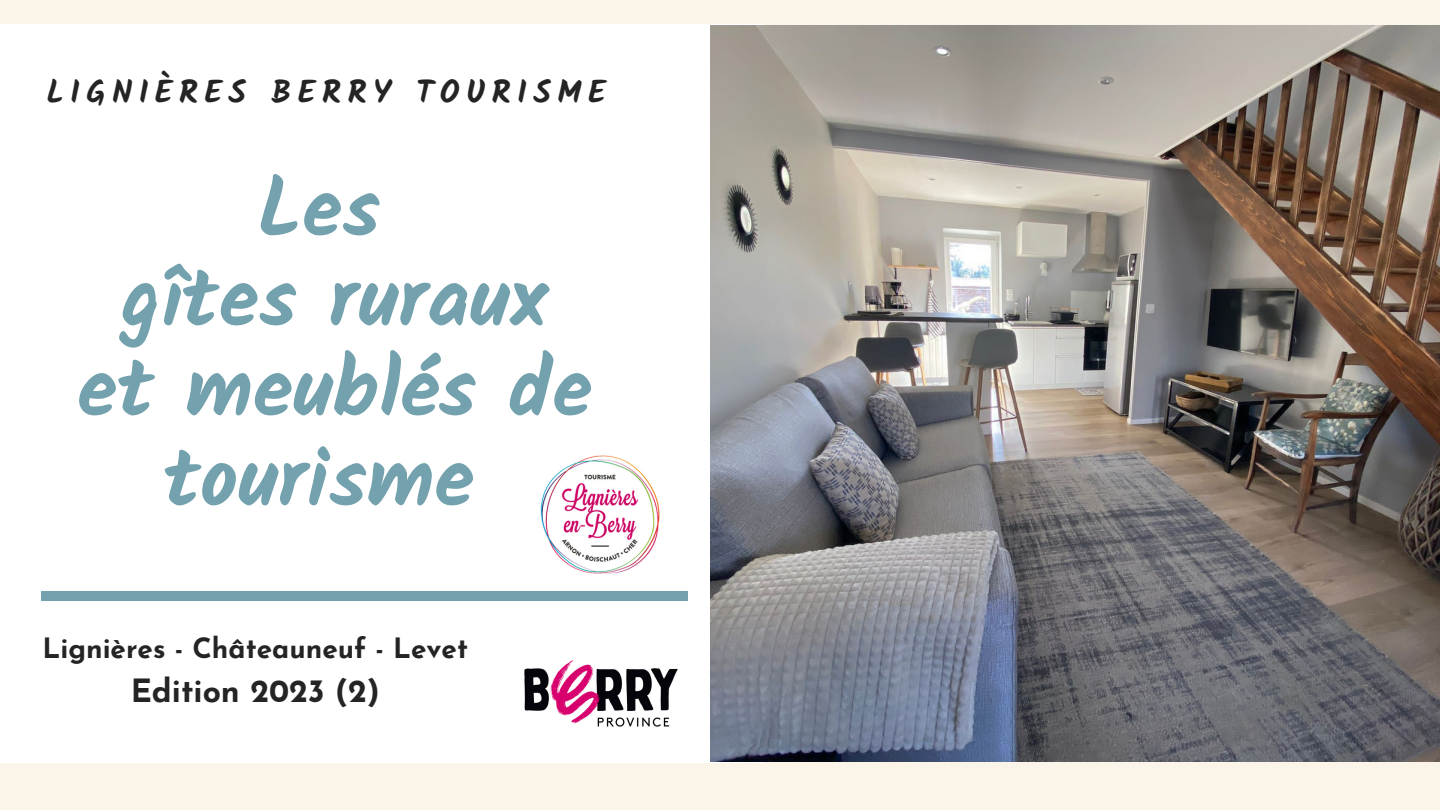
<style>
.page{position:relative;width:1440px;height:810px;background:#faf5e8}
.page>*{position:absolute;margin:0;border:0;box-sizing:border-box;transform-origin:0 0}
.t1{font:700 82px/90px "Kalam";color:#73a1ad;text-align:center}
.t2{font:700 32px "Kalam";letter-spacing:.2em;color:#242424}
.t3{font:700 32px "Josefin Sans";color:#242424}
.t4{font:700 28px "Josefin Sans";color:#242424}
</style>
<div class="page">
<div style="left:0;top:24px;width:764px;height:739px;background:#fff"></div>
<div style="left:41px;top:591px;width:647px;height:10px;background:#73a1ad"></div>
<img style="left:540px;top:455px;width:120px;height:119px">
<img style="left:710px;top:26px;width:730px;height:735px">
<img style="left:524px;top:660px;width:154px;height:67px">
<p class="t2" style="left:46px;top:74px;width:561px">LIGNIÈRES BERRY TOURISME</p>
<p class="t1" style="left:77px;top:163px;width:517px">Les<br>gîtes ruraux et meublés de tourisme</p>
<p class="t4" style="left:42px;top:637px;width:427px">Lignières - Châteauneuf - Levet</p>
<p class="t3" style="left:131px;top:678px;width:251px">Edition 2023 (2)</p>
</div>
